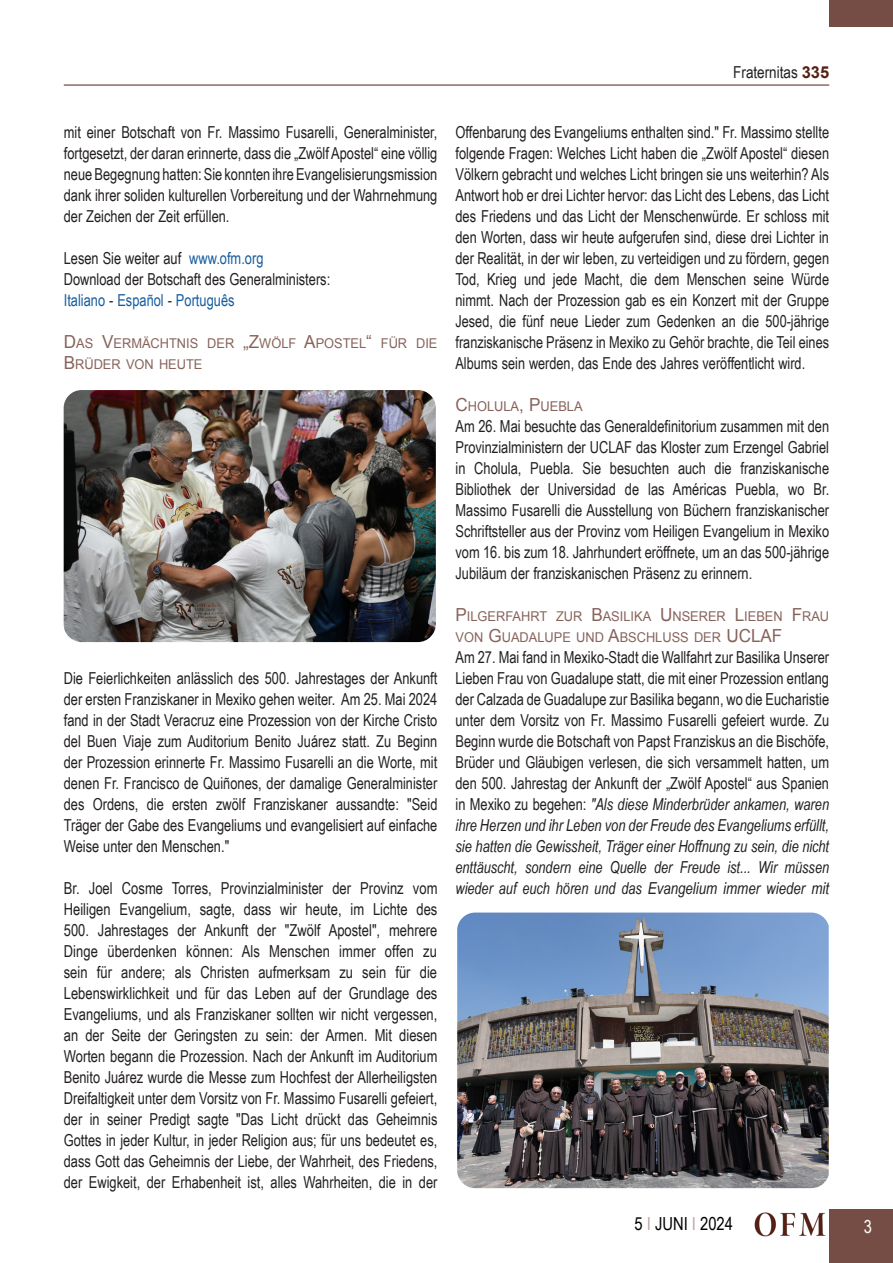
<style>
.page{position:relative;width:893px;height:1263px;background:#fff}
.page>*{position:absolute;margin:0;border:0;box-sizing:border-box;transform-origin:0 0}
.t1{font:18px "Arial Narrow";color:#000}
.t2{font:18px "Arial Narrow";color:#fff}
.Titolo{font:16.5px/21px "Arial Narrow";color:#231f20;text-align:justify;scale:.95 1}
.Titolo_piccolo{font:16.5px/21px "Arial Narrow";color:#231f20;text-align:justify;scale:.95 1}
.Titolo-2{font:16.5px/21px "Arial Narrow";color:#231f20;text-align:justify;scale:.96 1}
.Titolo-3{font:16.5px "Arial Narrow";color:#175d9e;scale:.95 1}
.Titolo-4{font:16.5px "Arial Narrow";color:#231f20}
.Titolo_piccolo-2{font:13.5px/21px "Arial";color:#87635b;scale:.95 1}
.s1{font-family:"Arial";font-weight:700;color:#542015}
.s2{color:#175d9e}
.s3{color:#231f20}
.s4{font-size:18px}
.s5{font-style:italic}
.s6{color:#bba6a1}
</style>
<div class="page">
<div style="left:829px;top:1209px;width:64px;height:54px;background:#764d44"></div>
<hr style="left:64px;top:85px;width:765px;height:1px;background:#542015">
<div style="left:829px;top:0;width:64px;height:27px;background:#764d44"></div>
<img style="left:755px;top:1212px;width:71px;height:24px">
<img style="left:64px;top:390px;width:372px;height:252px">
<img style="left:457px;top:912px;width:372px;height:276px">
<p class="Titolo-4" style="left:733px;top:60px;width:97px">Fraternitas <span class="s1">335</span></p>
<p class="Titolo" style="left:64px;top:121px;width:395px">mit einer Botschaft von Fr. Massimo Fusarelli, Generalminister, fortgesetzt, der daran erinnerte, dass die „Zwölf Apostel“ eine völlig neue Begegnung hatten: Sie konnten ihre Evangelisierungsmission dank ihrer soliden kulturellen Vorbereitung und der Wahrnehmung der Zeichen der Zeit erfüllen.</p>
<p class="Titolo" style="left:64px;top:247px;width:212px">Lesen Sie weiter auf <span class="s2">www.ofm.org</span></p>
<p class="Titolo" style="left:64px;top:268px;width:282px">Download der Botschaft des Generalministers:</p>
<p class="Titolo-3" style="left:64px;top:288px;width:181px">Italiano <span class="s3">-</span> Español <span class="s3">-</span> Português</p>
<p class="Titolo_piccolo-2" style="left:64px;top:333px;width:395px"><span class="s4">D</span>AS <span class="s4">V</span>ERMÄCHTNIS DER <span class="s4">„Z</span>WÖLF <span class="s4">A</span>POSTEL<span class="s4">“</span> FÜR DIE<br><span class="s4">B</span>RÜDER VON HEUTE</p>
<p class="Titolo" style="left:64px;top:667px;width:395px">Die Feierlichkeiten anlässlich des 500. Jahrestages der Ankunft der ersten Franziskaner in Mexiko gehen weiter. Am 25. Mai 2024 fand in der Stadt Veracruz eine Prozession von der Kirche Cristo del Buen Viaje zum Auditorium Benito Juárez statt. Zu Beginn der Prozession erinnerte Fr. Massimo Fusarelli an die Worte, mit denen Fr. Francisco de Quiñones, der damalige Generalminister des Ordens, die ersten zwölf Franziskaner aussandte: "Seid Träger der Gabe des Evangeliums und evangelisiert auf einfache Weise unter den Menschen."</p>
<p class="Titolo-2" style="left:64px;top:877px;width:391px">Br. Joel Cosme Torres, Provinzialminister der Provinz vom Heiligen Evangelium, sagte, dass wir heute, im Lichte des 500. Jahrestages der Ankunft der "Zwölf Apostel", mehrere Dinge überdenken können: Als Menschen immer offen zu sein für andere; als Christen aufmerksam zu sein für die Lebenswirklichkeit und für das Leben auf der Grundlage des Evangeliums, und als Franziskaner sollten wir nicht vergessen, an der Seite der Geringsten zu sein: der Armen. Mit diesen Worten begann die Prozession. Nach der Ankunft im Auditorium Benito Juárez wurde die Messe zum Hochfest der Allerheiligsten Dreifaltigkeit unter dem Vorsitz von Fr. Massimo Fusarelli gefeiert, der in seiner Predigt sagte "Das Licht drückt das Geheimnis Gottes in jeder Kultur, in jeder Religion aus; für uns bedeutet es, dass Gott das Geheimnis der Liebe, der Wahrheit, des Friedens, der Ewigkeit, der Erhabenheit ist, alles Wahrheiten, die in der</p>
<p class="Titolo" style="left:455px;top:121px;width:395px">Offenbarung des Evangeliums enthalten sind." Fr. Massimo stellte folgende Fragen: Welches Licht haben die „Zwölf Apostel“ diesen Völkern gebracht und welches Licht bringen sie uns weiterhin? Als Antwort hob er drei Lichter hervor: das Licht des Lebens, das Licht des Friedens und das Licht der Menschenwürde. Er schloss mit den Worten, dass wir heute aufgerufen sind, diese drei Lichter in der Realität, in der wir leben, zu verteidigen und zu fördern, gegen Tod, Krieg und jede Macht, die dem Menschen seine Würde nimmt. Nach der Prozession gab es ein Konzert mit der Gruppe Jesed, die fünf neue Lieder zum Gedenken an die 500-jährige franziskanische Präsenz in Mexiko zu Gehör brachte, die Teil eines Albums sein werden, das Ende des Jahres veröffentlicht wird.</p>
<p class="Titolo_piccolo-2" style="left:455px;top:396px;width:135px"><span class="s4">C</span>HOLULA<span class="s4">, P</span>UEBLA</p>
<p class="Titolo_piccolo" style="left:455px;top:415px;width:395px">Am 26. Mai besuchte das Generaldefinitorium zusammen mit den Provinzialministern der UCLAF das Kloster zum Erzengel Gabriel in Cholula, Puebla. Sie besuchten auch die franziskanische Bibliothek der Universidad de las Américas Puebla, wo Br.<br>Massimo Fusarelli die Ausstellung von Büchern franziskanischer Schriftsteller aus der Provinz vom Heiligen Evangelium in Mexiko vom 16. bis zum 18. Jahrhundert eröffnete, um an das 500-jährige Jubiläum der franziskanischen Präsenz zu erinnern.</p>
<p class="Titolo_piccolo-2" style="left:455px;top:606px;width:395px"><span class="s4">P</span>ILGERFAHRT ZUR <span class="s4">B</span>ASILIKA <span class="s4">U</span> NSERER <span class="s4">L</span>IEBEN <span class="s4">F</span>RAU<br>VON <span class="s4">G</span>UADALUPE UND <span class="s4">A</span>BSCHLUSS DER <span class="s4">UCLAF</span></p>
<p class="Titolo_piccolo" style="left:455px;top:646px;width:395px">Am 27. Mai fand in Mexiko-Stadt die Wallfahrt zur Basilika Unserer Lieben Frau von Guadalupe statt, die mit einer Prozession entlang der Calzada de Guadalupe zur Basilika begann, wo die Eucharistie unter dem Vorsitz von Fr. Massimo Fusarelli gefeiert wurde. Zu Beginn wurde die Botschaft von Papst Franziskus an die Bischöfe, Brüder und Gläubigen verlesen, die sich versammelt hatten, um den 500. Jahrestag der Ankunft der „Zwölf Apostel“ aus Spanien in Mexiko zu begehen: <span class="s5">"Als diese Minderbrüder ankamen, waren ihre Herzen und ihr Leben von der Freude des Evangeliums erfüllt, sie hatten die Gewissheit, Träger einer Hoffnung zu sein, die nicht enttäuscht, sondern eine Quelle der Freude ist... Wir müssen wieder auf euch hören und das Evangelium immer wieder mit</span></p>
<p class="t1" style="left:634px;top:1210px;width:100px">5 <span class="s6">I</span> JUNI <span class="s6">I</span> 2024</p>
<p class="t2" style="left:864px;top:1213px;width:10px">3</p>
</div>
